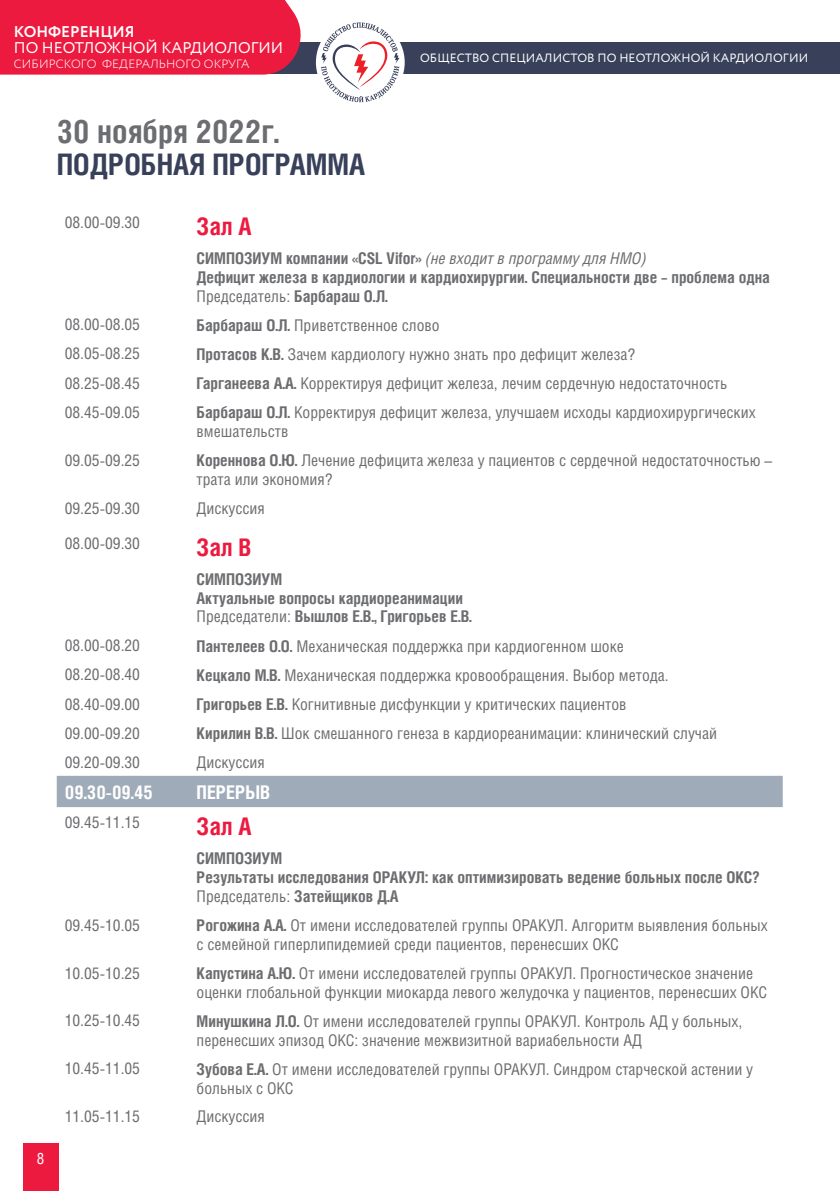
<style>
.page{position:relative;width:840px;height:1191px;background:#fff}
.page>*{position:absolute;margin:0;border:0;box-sizing:border-box;transform-origin:0 0}
.Paragraph_Style_2{font:700 32.4px "Helios Cond C";color:#6c6d70}
.Paragraph_Style_2-2{font:700 29.6px "Helios Cond C";color:#384159}
.t1{font:700 24.2px "Helios Cond C";color:#ed1a40}
.t2{font:700 18.8px "Helios Cond C";color:#fff}
.основной{font:16.2px/18.8px "Helios Cond C";color:#6c6d70}
.основной-2{font:700 16.2px "Helios Cond C";color:#6c6d70}
.не_входит_в_программ{font:700 16.2px "Helios Cond C";color:#6c6d70}
.t3{font:15.6px "Circe";color:#fff}
.t4{font:700 15.6px "Circe";color:#fff}
.t5{font:15.6px "Helios Cond C";color:#fff}
.t6{font:12px "Circe";letter-spacing:.01em;color:#fff}
.t7{font:300 12px "Circe";letter-spacing:.01em;color:#fff}
.s1{font-weight:400;font-style:italic}
.s2{font-weight:700}
.s3{font-weight:400}
</style>
<div class="page">
<div style="left:23px;top:1143px;width:36px;height:48px;background:#ed1a40"></div>
<div style="left:116px;top:42px;width:723px;height:31px;background:#384159"></div>
<div style="left:0;top:0;width:311px;height:75px;background:#ed1a40"></div>
<div style="left:316px;top:18px;width:88px;height:89px;background:#fff;border-radius:50%"></div>
<svg style="left:321px;top:23px;width:78px;height:79px"></svg>
<div style="left:57px;top:776px;width:725px;height:31px;background:#9fabb8"></div>
<p class="t4" style="left:14px;top:21px;width:122px">КОНФЕРЕНЦИЯ</p>
<p class="t3" style="left:14px;top:37px;width:271px">ПО НЕОТЛОЖНОЙ КАРДИОЛОГИИ</p>
<p class="t7" style="left:14px;top:56px;width:237px">СИБИРСКОГО ФЕДЕРАЛЬНОГО ОКРУГА</p>
<p class="t6" style="left:420px;top:50px;width:389px">ОБЩЕСТВО СПЕЦИАЛИСТОВ ПО НЕОТЛОЖНОЙ КАРДИОЛОГИИ</p>
<p class="t5" style="left:37px;top:1148px;width:9px">8</p>
<p class="Paragraph_Style_2" style="left:57px;top:112px;width:224px">30 ноября 2022г.</p>
<p class="Paragraph_Style_2-2" style="left:57px;top:147px;width:309px">ПОДРОБНАЯ ПРОГРАММА</p>
<p class="основной" style="left:65px;top:212px;width:77px">08.00-09.30</p>
<p class="t1" style="left:196px;top:211px;width:57px">Зал А</p>
<p class="не_входит_в_программ" style="left:196px;top:248px;width:451px">СИМПОЗИУМ компании «CSL Vifor» <span class="s1">(не входит в программу для НМО)</span></p>
<p class="основной-2" style="left:196px;top:267px;width:574px">Дефицит железа в кардиологии и кардиохирургии. Специальности две – проблема одна</p>
<p class="основной" style="left:196px;top:286px;width:193px">Председатель: <span class="s2">Барбараш О.Л.</span></p>
<p class="основной" style="left:65px;top:315px;width:77px">08.00-08.05</p>
<p class="основной" style="left:196px;top:315px;width:244px"><span class="s2">Барбараш О.Л.</span> Приветственное слово</p>
<p class="основной" style="left:65px;top:344px;width:77px">08.05-08.25</p>
<p class="основной" style="left:196px;top:344px;width:440px"><span class="s2">Протасов К.В.</span> Зачем кардиологу нужно знать про дефицит железа?</p>
<p class="основной" style="left:65px;top:373px;width:77px">08.25-08.45</p>
<p class="основной" style="left:196px;top:373px;width:532px"><span class="s2">Гарганеева А.А.</span> Корректируя дефицит железа, лечим сердечную недостаточность</p>
<p class="основной" style="left:65px;top:402px;width:77px">08.45-09.05</p>
<p class="основной" style="left:196px;top:402px;width:560px"><span class="s2">Барбараш О.Л.</span> Корректируя дефицит железа, улучшаем исходы кардиохирургических вмешательств</p>
<p class="основной" style="left:65px;top:450px;width:77px">09.05-09.25</p>
<p class="основной" style="left:196px;top:450px;width:577px"><span class="s2">Кореннова О.Ю.</span> Лечение дефицита железа у пациентов с сердечной недостаточностью – трата или экономия?</p>
<p class="основной" style="left:65px;top:498px;width:77px">09.25-09.30</p>
<p class="основной" style="left:196px;top:498px;width:70px">Дискуссия</p>
<p class="основной" style="left:65px;top:533px;width:77px">08.00-09.30</p>
<p class="t1" style="left:196px;top:532px;width:56px">Зал В</p>
<p class="основной-2" style="left:196px;top:569px;width:87px">СИМПОЗИУМ</p>
<p class="основной-2" style="left:196px;top:588px;width:268px">Актуальные вопросы кардиореанимации</p>
<p class="основной-2" style="left:196px;top:607px;width:277px"><span class="s3">Председатели:</span> Вышлов Е.В., Григорьев Е.В.</p>
<p class="основной" style="left:65px;top:636px;width:77px">08.00-08.20</p>
<p class="основной" style="left:196px;top:636px;width:428px"><span class="s2">Пантелеев О.О.</span> Механическая поддержка при кардиогенном шоке</p>
<p class="основной" style="left:65px;top:665px;width:77px">08.20-08.40</p>
<p class="основной" style="left:196px;top:665px;width:473px"><span class="s2">Кецкало М.В.</span> Механическая поддержка кровообращения. Выбор метода.</p>
<p class="основной" style="left:65px;top:694px;width:77px">08.40-09.00</p>
<p class="основной" style="left:196px;top:694px;width:431px"><span class="s2">Григорьев Е.В.</span> Когнитивные дисфункции у критических пациентов</p>
<p class="основной" style="left:65px;top:723px;width:77px">09.00-09.20</p>
<p class="основной" style="left:196px;top:723px;width:521px"><span class="s2">Кирилин В.В.</span> Шок смешанного генеза в кардиореанимации: клинический случай</p>
<p class="основной" style="left:65px;top:752px;width:77px">09.20-09.30</p>
<p class="основной" style="left:196px;top:752px;width:70px">Дискуссия</p>
<p class="t2" style="left:65px;top:781px;width:89px">09.30-09.45</p>
<p class="t2" style="left:196px;top:781px;width:75px">ПЕРЕРЫВ</p>
<p class="основной" style="left:65px;top:812px;width:77px">09.45-11.15</p>
<p class="t1" style="left:196px;top:811px;width:57px">Зал А</p>
<p class="основной-2" style="left:196px;top:848px;width:87px">СИМПОЗИУМ</p>
<p class="основной-2" style="left:196px;top:867px;width:564px">Результаты исследования ОРАКУЛ: как оптимизировать ведение больных после ОКС?</p>
<p class="основной" style="left:196px;top:886px;width:203px">Председатель: <span class="s2">Затейщиков Д.А</span></p>
<p class="основной" style="left:65px;top:915px;width:77px">09.45-10.05</p>
<p class="основной" style="left:196px;top:915px;width:572px"><span class="s2">Рогожина А.А.</span> От имени исследователей группы ОРАКУЛ. Алгоритм выявления больных с семейной гиперлипидемией среди пациентов, перенесших ОКС</p>
<p class="основной" style="left:65px;top:963px;width:77px">10.05-10.25</p>
<p class="основной" style="left:196px;top:963px;width:571px"><span class="s2">Капустина А.Ю.</span> От имени исследователей группы ОРАКУЛ. Прогностическое значение оценки глобальной функции миокарда левого желудочка у пациентов, перенесших ОКС</p>
<p class="основной" style="left:65px;top:1011px;width:77px">10.25-10.45</p>
<p class="основной" style="left:196px;top:1011px;width:547px"><span class="s2">Минушкина Л.О.</span> От имени исследователей группы ОРАКУЛ. Контроль АД у больных, перенесших эпизод ОКС: значение межвизитной вариабельности АД</p>
<p class="основной" style="left:65px;top:1059px;width:77px">10.45-11.05</p>
<p class="основной" style="left:196px;top:1059px;width:557px"><span class="s2">Зубова Е.А.</span> От имени исследователей группы ОРАКУЛ. Синдром старческой астении у больных с ОКС</p>
<p class="основной" style="left:65px;top:1107px;width:77px">11.05-11.15</p>
<p class="основной" style="left:196px;top:1107px;width:70px">Дискуссия</p>
</div>
